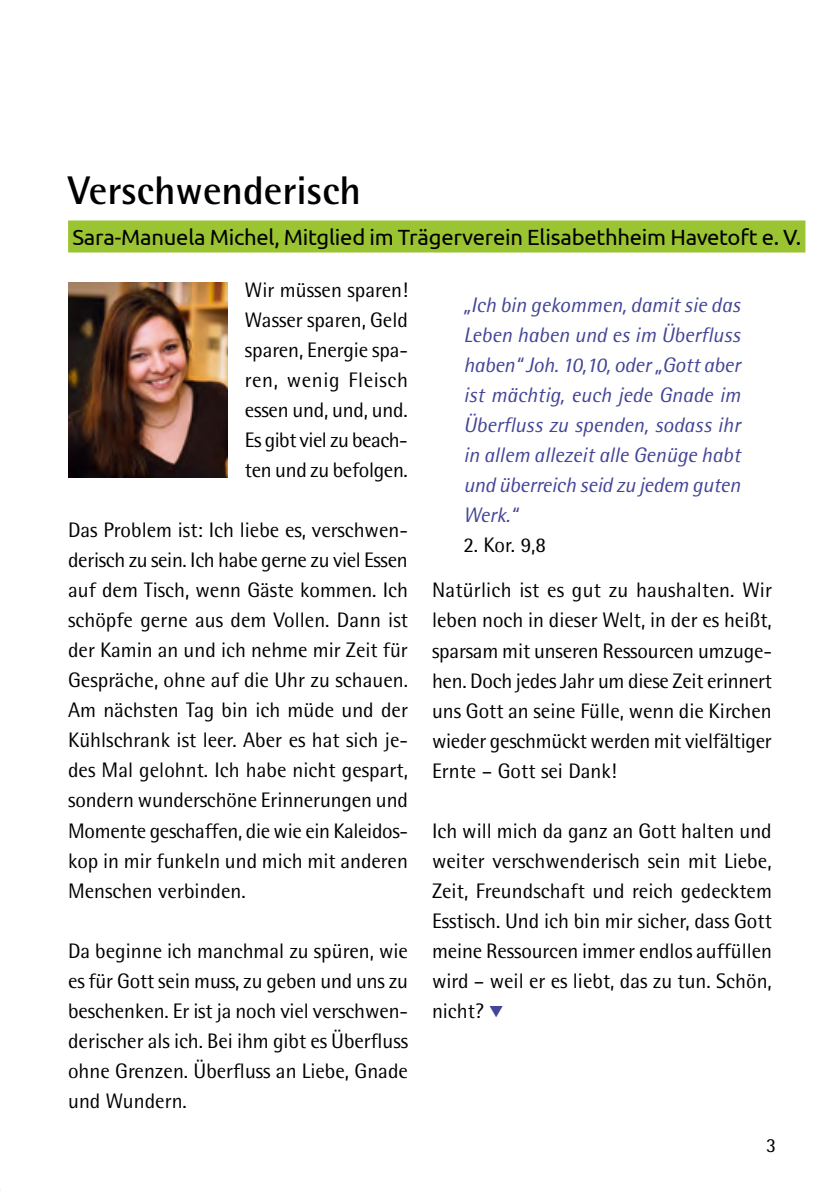
<style>
.page{position:relative;width:840px;height:1191px;background:#fff}
.page>*{position:absolute;margin:0;border:0;box-sizing:border-box;transform-origin:0 0}
.t1{font:700 40px "Rotis Semi Sans Std";color:#000}
.t2{font:22px "Ubuntu";letter-spacing:-.01em;color:#000}
.t3{font:21px/30px "Rotis Semi Sans Std";color:#000;text-align:justify}
.t4{font:italic 21px/30px "Rotis Semi Sans Std";letter-spacing:-.01em;color:#434596;text-align:justify}
.t5{font:20px "Rotis Semi Sans Std";color:#000}
.s1{color:#434596}
</style>
<div class="page">
<div style="left:68px;top:220px;width:737px;height:32px;background:#9ac431"></div>
<img style="left:68px;top:282px;width:160px;height:196px">
<h1 class="t1" style="left:68px;top:166px;width:294px">Verschwenderisch</h1>
<p class="t2" style="left:72px;top:223px;width:730px">Sara-Manuela Michel, Mitglied im Trägerverein Elisabethheim Havetoft e. V.</p>
<p class="t3" style="left:245px;top:275px;width:164px">Wir müssen sparen!<br>Wasser sparen, Geld sparen, Energie spa&shy;ren, wenig Fleisch essen und, und, und.<br>Es gibt viel zu beach&shy;ten und zu befolgen.</p>
<p class="t3" style="left:68px;top:515px;width:341px">Das Problem ist: Ich liebe es, verschwen&shy;derisch zu sein. Ich habe gerne zu viel Essen auf dem Tisch, wenn Gäste kommen. Ich schöpfe gerne aus dem Vollen. Dann ist der Kamin an und ich nehme mir Zeit für Gespräche, ohne auf die Uhr zu schauen.<br>Am nächsten Tag bin ich müde und der Kühlschrank ist leer. Aber es hat sich je&shy;des Mal gelohnt. Ich habe nicht gespart, sondern wunderschöne Erinnerungen und Momente geschaffen, die wie ein Kaleidos&shy;kop in mir funkeln und mich mit anderen Menschen verbinden.</p>
<p class="t3" style="left:68px;top:935px;width:341px">Da beginne ich manchmal zu spüren, wie es für Gott sein muss, zu geben und uns zu beschenken. Er ist ja noch viel verschwen&shy;derischer als ich. Bei ihm gibt es Überfluss ohne Grenzen. Überfluss an Liebe, Gnade und Wundern.</p>
<p class="t4" style="left:463px;top:290px;width:278px">„Ich bin gekommen, damit sie das Leben haben und es im Überfluss haben“ Joh. 10,10, oder „Gott aber ist mächtig, euch jede Gnade im Überfluss zu spenden, sodass ihr in allem allezeit alle Genüge habt und überreich seid zu jedem guten Werk.“</p>
<p class="t3" style="left:463px;top:530px;width:84px">2. Kor. 9,8</p>
<p class="t3" style="left:432px;top:575px;width:341px">Natürlich ist es gut zu haushalten. Wir leben noch in dieser Welt, in der es heißt, sparsam mit unseren Ressourcen umzuge&shy;hen. Doch jedes Jahr um diese Zeit erinnert uns Gott an seine Fülle, wenn die Kirchen wieder geschmückt werden mit vielfältiger Ernte – Gott sei Dank!</p>
<p class="t3" style="left:432px;top:815px;width:341px">Ich will mich da ganz an Gott halten und weiter verschwenderisch sein mit Liebe, Zeit, Freundschaft und reich gedecktem Esstisch. Und ich bin mir sicher, dass Gott meine Ressourcen immer endlos auffüllen wird – weil er es liebt, das zu tun. Schön, nicht? <span class="s1">▼</span></p>
<p class="t5" style="left:765px;top:1133px;width:12px">3</p>
</div>
